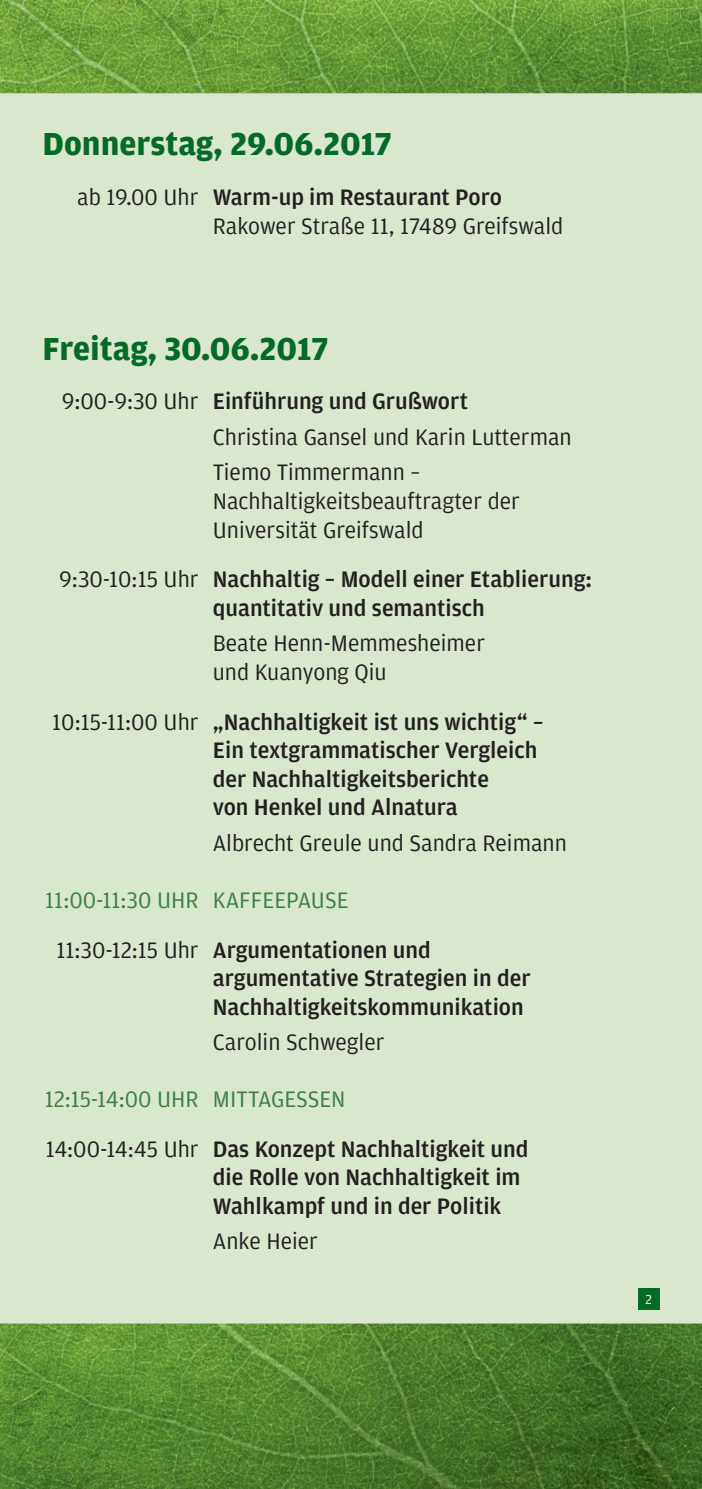
<style>
.page{position:relative;width:702px;height:1489px;background:#fff}
.page>*{position:absolute;margin:0;border:0;box-sizing:border-box;transform-origin:0 0}
.t1{font:700 33.75px "Amplitude";color:#046a28}
.t2{font:500 23.75px/28.5px "Amplitude";color:#231f20}
.t3{font:23.75px/28.5px "Amplitude";color:#231f20}
.t4{font:23.75px/49.8px "Amplitude";color:#3c7f43}
.t5{font:13.75px "Amplitude";color:#fff}
.s1{font-weight:500}
.s2{font-weight:400}
.s3{color:#231f20}
.s4{font-weight:500;color:#231f20}
.s5{font-weight:400;color:#3c7f43}
</style>
<div class="page">
<img style="left:0;top:0;width:702px;height:93px">
<img style="left:0;top:1323px;width:702px;height:165px">
<div style="left:0;top:93px;width:702px;height:1230px;background:#d9e7cf"></div>
<div style="left:638px;top:1287px;width:21px;height:22px;background:#046a28"></div>
<h1 class="t1" style="left:43px;top:125px;width:351px">Donnerstag, 29.06.2017</h1>
<p class="t3" style="left:213px;top:183px;width:352px;text-indent:-135px">ab 19.00 Uhr <span class="s1">Warm-up im Restaurant Poro<br></span>Rakower Straße 11, 17489 Greifswald</p>
<h1 class="t1" style="left:43px;top:329px;width:287px">Freitag, 30.06.2017</h1>
<p class="t3" style="left:213px;top:384px;width:360px;line-height:35.5px;text-indent:-151px">9:00-9:30 Uhr <span class="s1">Einführung und Grußwort<br></span>Christina Gansel und Karin Lutterman<br>Tiemo Timmermann –</p>
<p class="t3" style="left:213px;top:487px;width:308px">Nachhaltigkeitsbeauftragter der<br>Universität Greifswald</p>
<p class="t2" style="left:213px;top:565px;width:381px;text-indent:-153px"><span class="s2">9:30-10:15 Uhr</span> Nachhaltig – Modell einer Etablierung: quantitativ und semantisch</p>
<p class="t3" style="left:213px;top:629px;width:274px">Beate Henn-Memmesheimer und Kuanyong Qiu</p>
<p class="t2" style="left:213px;top:707px;width:332px;text-indent:-160px"><span class="s2">10:15-11:00 Uhr</span> „Nachhaltigkeit ist uns wichtig“ – Ein textgrammatischer Vergleich der Nachhaltigkeitsberichte<br>von Henkel und Alnatura</p>
<p class="t3" style="left:213px;top:828px;width:355px">Albrecht Greule und Sandra Reimann</p>
<p class="t4" style="left:56px;top:875px;width:376px;text-indent:-11px">11:00-11:30 Uhr Kaffeepause<br><span class="s3">11:30-12:15 Uhr</span> <span class="s4">Argumentationen und</span></p>
<p class="t2" style="left:213px;top:964px;width:319px">argumentative Strategien in der<br>Nachhaltigkeitskommunikation</p>
<p class="t3" style="left:213px;top:1028px;width:173px">Carolin Schwegler</p>
<p class="t4" style="left:45px;top:1074px;width:136px">12:15-14:00 Uhr</p>
<p class="t4" style="left:213px;top:1074px;width:36px">Mittag</p>
<p class="t2" style="left:46px;top:1074px;width:484px;line-height:49.8px;text-indent:238px"><span class="s5">essen<br></span><span class="s2">14:00-14:45 Uhr</span> Das Konzept Nachhaltigkeit und</p>
<p class="t2" style="left:213px;top:1163px;width:309px">die Rolle von Nachhaltigkeit im<br>Wahlkampf und in der Politik</p>
<p class="t3" style="left:213px;top:1227px;width:106px">Anke Heier</p>
<p class="t5" style="left:645px;top:1291px;width:8px">2</p>
</div>
